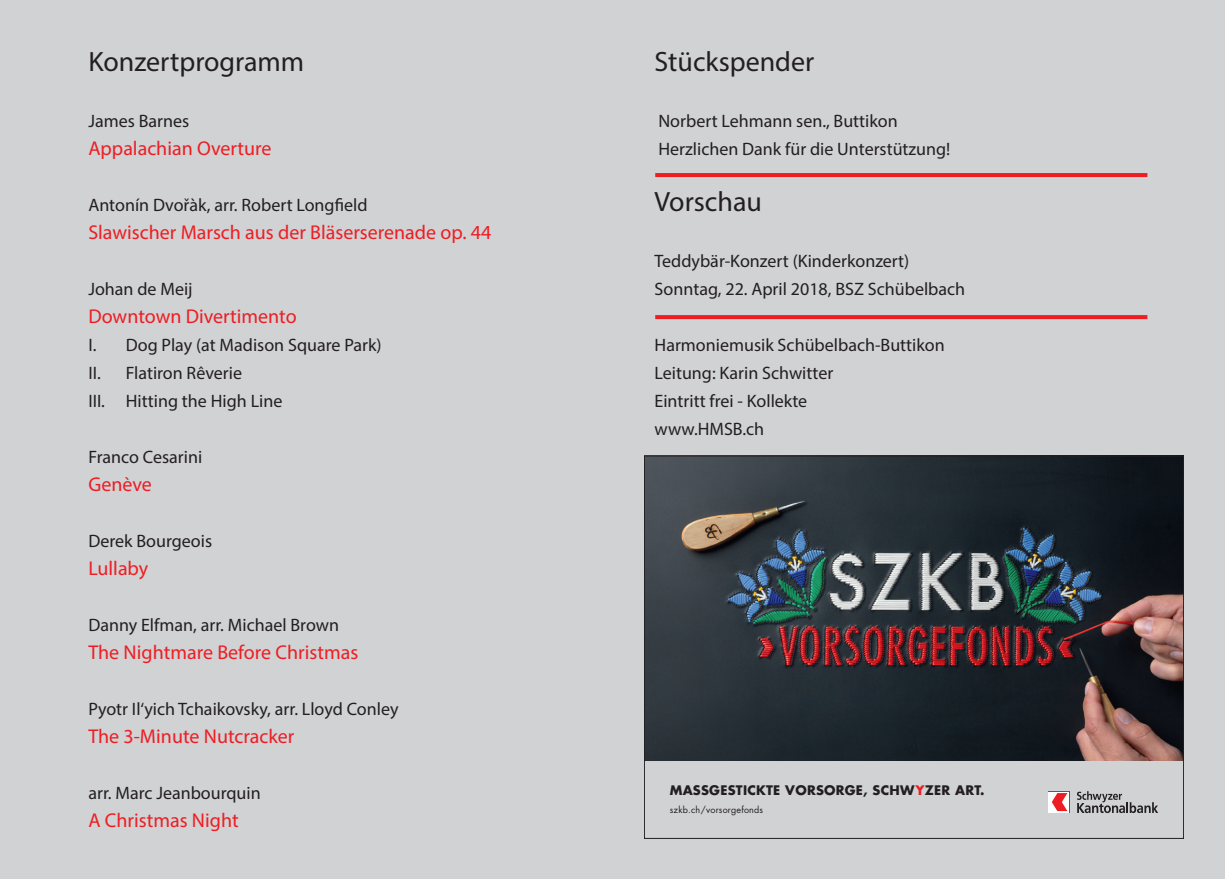
<style>
.page{position:relative;width:1225px;height:879px;background:#d1d2d4}
.page>*{position:absolute;margin:0;border:0;box-sizing:border-box;transform-origin:0 0}
.t1{font:700 28px "Merriweather";color:#231f20}
.t2{font:700 20px "Merriweather";color:#ee1d23}
.t3{font:300 18px/28px "Merriweather";color:#231f20}
.t4{font:700 18px/28px "Merriweather";color:#231f20}
.t5{font:700 12.8px "Futura Std";letter-spacing:.02em;color:#231f20}
.t6{font:9px "Futura Std";letter-spacing:.02em;color:#231f20}
.s1{font-weight:300}
.s2{color:#ee1d23}
</style>
<div class="page">
<hr style="left:655px;top:173px;width:492px;height:4px;background:#ee1d23">
<svg style="left:1048px;top:791px;width:21px;height:22px"></svg>
<div style="left:1048px;top:792px;width:20px;height:20px;background:#fff"></div>
<svg style="left:1052px;top:793px;width:15px;height:18px"></svg>
<svg style="left:1077px;top:791px;width:81px;height:22px"></svg>
<img style="left:646px;top:458px;width:535px;height:303px">
<svg style="left:655px;top:315px;width:492px;height:4px;background:#ed2127"></svg>
<h1 class="t1" style="left:88px;top:44px;width:217px">Konzertprogramm</h1>
<p class="t3" style="left:88px;top:107px;width:102px">James Barnes</p>
<p class="t2" style="left:88px;top:136px;width:185px">Appalachian Overture</p>
<p class="t3" style="left:88px;top:191px;width:281px">Antonín Dvořàk, arr. Robert Longfield</p>
<p class="t2" style="left:88px;top:220px;width:404px">Slawischer Marsch aus der Bläserserenade op. 44</p>
<p class="t3" style="left:88px;top:275px;width:106px">Johan de Meij</p>
<p class="t2" style="left:88px;top:304px;width:210px">Downtown Divertimento</p>
<p class="t3" style="left:88px;top:331px;width:295px">I. Dog Play (at Madison Square Park)<br>II. Flatiron Rêverie<br>III. Hitting the High Line</p>
<p class="t3" style="left:88px;top:443px;width:115px">Franco Cesarini</p>
<p class="t2" style="left:88px;top:472px;width:65px">Genève</p>
<p class="t3" style="left:88px;top:527px;width:125px">Derek Bourgeois</p>
<p class="t2" style="left:88px;top:556px;width:61px">Lullaby</p>
<p class="t3" style="left:88px;top:611px;width:252px">Danny Elfman, arr. Michael Brown</p>
<p class="t2" style="left:88px;top:640px;width:271px">The Nightmare Before Christmas</p>
<p class="t3" style="left:88px;top:695px;width:312px">Pyotr Il‘yich Tchaikovsky, arr. Lloyd Conley</p>
<p class="t2" style="left:88px;top:724px;width:208px">The 3-Minute Nutcracker</p>
<p class="t3" style="left:88px;top:779px;width:174px">arr. Marc Jeanbourquin</p>
<p class="t2" style="left:88px;top:808px;width:152px">A Christmas Night</p>
<h1 class="t1" style="left:654px;top:44px;width:161px">Stückspender</h1>
<p class="t3" style="left:658px;top:107px;width:241px">Norbert Lehmann sen., Buttikon</p>
<p class="t4" style="left:658px;top:135px;width:293px">Herzlichen Dank für die Unterstützung!</p>
<h1 class="t1" style="left:654px;top:184px;width:109px">Vorschau</h1>
<p class="t4" style="left:654px;top:247px;width:312px">Teddybär-Konzert (Kinderkonzert)<br>Sonn<span class="s1">tag, 22. April 2018, BSZ Schübelbach</span></p>
<p class="t3" style="left:654px;top:331px;width:292px">Harmoniemusik Schübelbach-Buttikon<br>Leitung: Karin Schwitter<br>Eintritt frei - Kollekte</p>
<p class="t4" style="left:654px;top:415px;width:111px">www.HMSB.ch</p>
<p class="t5" style="left:670px;top:782px;width:316px">MASSGESTICKTE VORSORGE, SCHW<span class="s2">Y</span>ZER ART.</p>
<p class="t6" style="left:670px;top:804px;width:95px">szkb.ch/vorsorgefonds</p>
</div>
